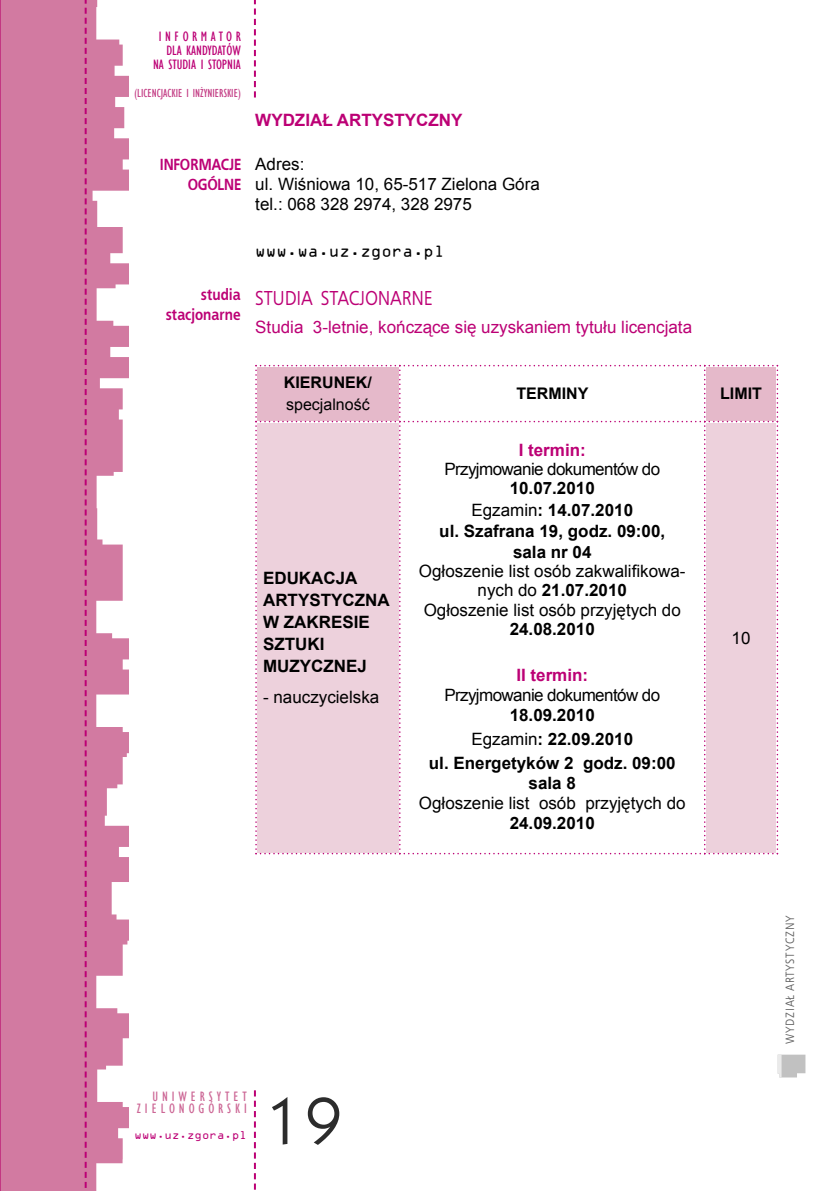
<style>
.page{position:relative;width:834px;height:1191px;background:#fff}
.page>*{position:absolute;margin:0;border:0;box-sizing:border-box;transform-origin:0 0}
.t1{font:72px "Geometric 231 BT Roman C";color:#2c2c2c}
.t2{font:20px "EFN Bureau OT";color:#bc0075}
.t3{font:17px/20px "Arial";color:#000}
.t4{font:700 17px/22px "Arial";color:#000;text-align:center}
.t5{font:17px "Arial";color:#bc0075}
.t6{font:17px "Arial";letter-spacing:-.035em;color:#000}
.t7{font:700 17px "Arial";color:#bc0075}
.t8{font:17px "OCR Aby BT";color:#000}
.t9{font:700 16px "Arial";color:#000}
.t10{font:700 16px/20px "EFN Bureau OT";color:#bc0075;text-align:right}
.t11{font:700 16px/20px "EFN Bureau OT";letter-spacing:-.02em;color:#bc0075;text-align:right}
.t12{font:16px "Arial";color:#000}
.t13{font:condensed 14px/14px "Gill Sans";color:#bc0075;text-align:right}
.t14{font:condensed 14px/12px "Gill Sans";letter-spacing:.28em;color:#cc6695;text-align:right}
.t15{font:condensed 12px "Gill Sans";color:#c33c84}
.t16{font:12px "EFN Bureau OT";letter-spacing:.08em;color:#636363}
.t17{font:12px "OCRA Extended";letter-spacing:.02em;color:#bc0075}
.s1{font-weight:400}
.s2{font-weight:700}
</style>
<div class="page">
<svg style="left:254px;top:0;width:2px;height:97px"></svg>
<svg style="left:254px;top:1090px;width:2px;height:100px"></svg>
<svg style="left:1px;top:0;width:128px;height:1191px;background:#d688ab"></svg>
<hr style="left:0;top:0;width:1px;height:1191px;background:#c33782">
<svg style="left:85px;top:0;width:2px;height:1191px;background:#c63c8a"></svg>
<svg style="left:777px;top:1054px;width:28px;height:23px"></svg>
<svg style="left:255px;top:365px;width:523px;height:489px"></svg>
<p class="t13" style="left:153px;top:29px;width:89px">INFORMATOR<br>DLA KANDYDATÓW<br>NA STUDIA I STOPNIA</p>
<p class="t15" style="left:134px;top:86px;width:108px">(LICENCJACKIE I INŻYNIERSKIE)</p>
<p class="t11" style="left:160px;top:154px;width:83px">INFORMACJE<br>OGÓLNE</p>
<p class="t10" style="left:166px;top:284px;width:76px">studia stacjonarne</p>
<p class="t7" style="left:255px;top:109px;width:209px">WYDZIAŁ ARTYSTYCZNY</p>
<p class="t3" style="left:255px;top:154px;width:286px">Adres:<br>ul. Wiśniowa 10, 65-517 Zielona Góra tel.: 068 328 2974, 328 2975</p>
<p class="t8" style="left:255px;top:241px;width:191px">www.wa.uz.zgora.pl</p>
<p class="t2" style="left:255px;top:286px;width:179px">STUDIA STACJONARNE</p>
<p class="t5" style="left:255px;top:316px;width:438px">Studia 3-letnie, kończące się uzyskaniem tytułu licencjata</p>
<p class="t9" style="left:284px;top:372px;width:90px">KIERUNEK/</p>
<p class="t12" style="left:286px;top:394px;width:85px">specjalność</p>
<p class="t4" style="left:263px;top:568px;width:128px;text-align:left">EDUKACJA<br>ARTYSTYCZNA<br>W ZAKRESIE<br>SZTUKI<br>MUZYCZNEJ</p>
<p class="t3" style="left:263px;top:687px;width:118px">- nauczycielska</p>
<p class="t9" style="left:516px;top:383px;width:74px">TERMINY</p>
<p class="t9" style="left:720px;top:383px;width:43px">LIMIT</p>
<p class="t7" style="left:518px;top:439px;width:69px">I termin:</p>
<p class="t6" style="left:444px;top:458px;width:217px">Przyjmowanie dokumentów do</p>
<p class="t4" style="left:439px;top:478px;width:227px;line-height:21.2px">10.07.2010<br><span class="s1">Egzamin</span>: 14.07.2010<br>ul. Szafrana 19, godz. 09:00, sala nr 04</p>
<p class="t3" style="left:419px;top:562px;width:268px;line-height:19.2px;text-align:center">Ogłoszenie list osób zakwalifikowa&shy;nych do <span class="s2">21.07.2010<br></span>Ogłoszenie list osób przyjętych do</p>
<p class="t4" style="left:509px;top:618px;width:87px">24.08.2010</p>
<p class="t7" style="left:516px;top:663px;width:73px">II termin:</p>
<p class="t6" style="left:444px;top:683px;width:217px">Przyjmowanie dokumentów do</p>
<p class="t4" style="left:429px;top:703px;width:248px;line-height:24px">18.09.2010<br><span class="s1">Egzamin</span>: 22.09.2010<br>ul. Energetyków 2 godz. 09:00</p>
<p class="t4" style="left:528px;top:772px;width:49px">sala 8</p>
<p class="t3" style="left:419px;top:793px;width:268px">Ogłoszenie list osób przyjętych do</p>
<p class="t4" style="left:509px;top:812px;width:87px">24.09.2010</p>
<p class="t3" style="left:731px;top:628px;width:20px">10</p>
<p class="t14" style="left:137px;top:1090px;width:111px">UNIWERSYTET<br>ZIELONOGÓRSKI</p>
<p class="t17" style="left:135px;top:1128px;width:114px">www.uz.zgora.pl</p>
<h1 class="t1" style="left:263px;top:1072px;width:82px">19</h1>
<p class="t16" style="left:782px;top:1044px;width:131px;rotate:-90deg">WYDZIAŁ ARTYSTYCZNY</p>
</div>
